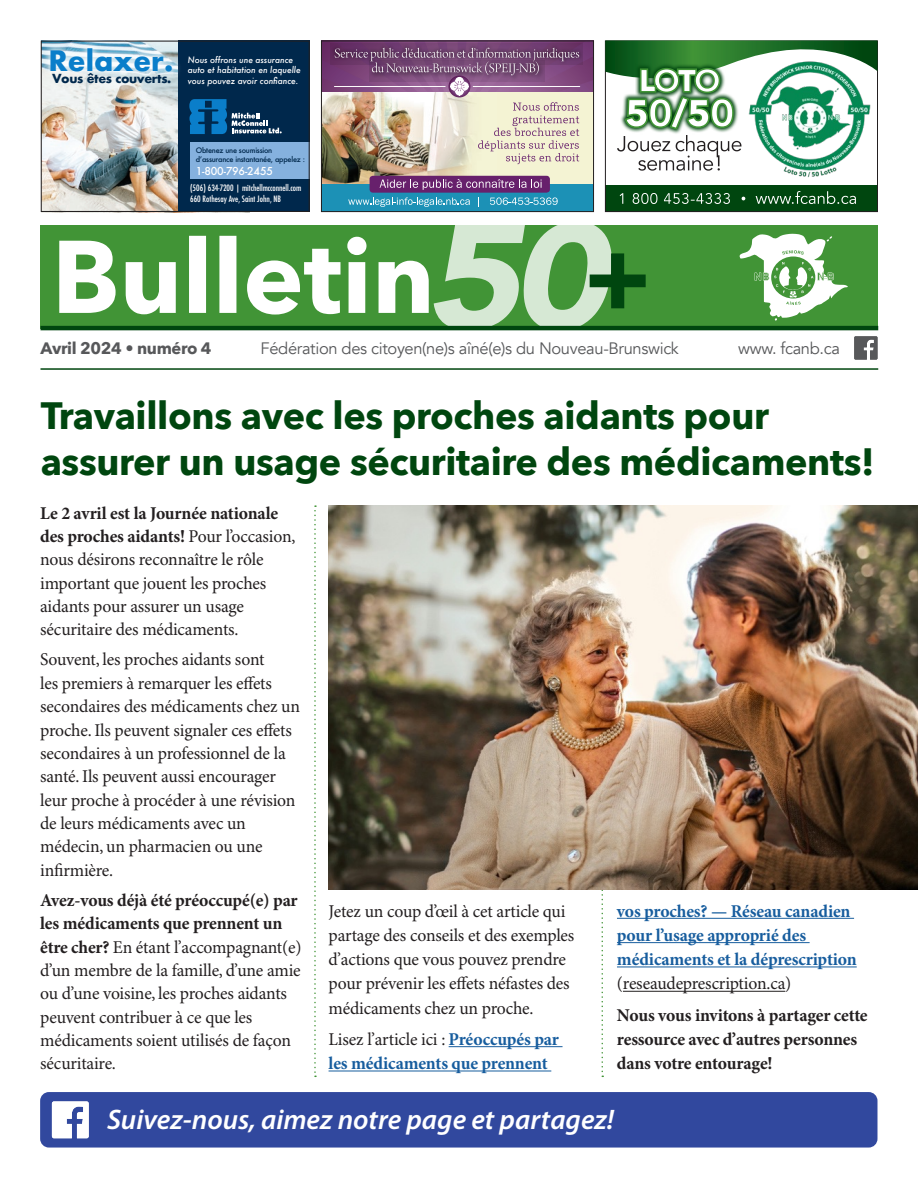
<style>
.page{position:relative;width:918px;height:1188px;background:#fff}
.page>*{position:absolute;margin:0;border:0;box-sizing:border-box;transform-origin:0 0}
.t1{font:700 38.1px/45.9px "Avenir Next";letter-spacing:-.01em;color:#00460f}
.t2{font:italic 600 28.35px "Myriad Pro";color:#fff}
.t3{font:700 27.45px "Futura";color:#0a7eca}
.t4{font:18px/23.4px "Minion Pro";letter-spacing:-.01em;color:#231f20}
.t5{font:700 18px/24.3px "Minion Pro";letter-spacing:-.01em;color:#175d9e}
.t6{font:700 18px/24.3px "Minion Pro";letter-spacing:-.015em;color:#231f20}
.t7{font:16.5px "Avenir";letter-spacing:-.02em;color:#57585a}
.t8{font:700 16.5px "Avenir Next";letter-spacing:-.02em;color:#57585a}
.t9{font:700 12.15px "Futura";letter-spacing:-.03em;color:#00284c}
.t10{font:500 10.65px "Futura";letter-spacing:-.01em;color:#fff}
.t11{font:italic 500 8.55px/10.4px "Futura";color:#fff}
.t12{font:500 condensed 8.55px/10.2px "Futura";color:#fff}
.t13{font:500 7.35px/8.9px "Futura";letter-spacing:-.03em;color:#00284c}
.s1{font-weight:700}
.s2{font-weight:400;color:#231f20}
</style>
<div class="page">
<div style="left:40px;top:225px;width:838px;height:103px;background:#419436"></div>
<hr style="left:40px;top:326px;width:838px;height:4px;background:#00460f">
<svg style="left:740px;top:234px;width:108px;height:87px"></svg>
<svg style="left:59px;top:225px;width:587px;height:101px"></svg>
<hr style="left:40px;top:368px;width:838px;height:2px;background:#00460f">
<svg style="left:854px;top:336px;width:23px;height:24px"></svg>
<img style="left:41px;top:41px;width:269px;height:171px">
<div style="left:40px;top:1092px;width:837px;height:56px;background:#31489e;border-radius:9px"></div>
<svg style="left:52px;top:1101px;width:37px;height:37px"></svg>
<div style="left:605px;top:185px;width:273px;height:27px;background:#00460f"></div>
<svg style="left:605px;top:40px;width:273px;height:164px"></svg>
<img style="left:323px;top:96px;width:174px;height:88px">
<div style="left:497px;top:64px;width:97px;height:127px;background:#f4f3d3"></div>
<div style="left:321px;top:184px;width:273px;height:28px;background:#1c91b6"></div>
<svg style="left:478px;top:102px;width:101px;height:62px"></svg>
<div style="left:370px;top:176px;width:180px;height:17px;background:#67206c;border-radius:3px"></div>
<svg style="left:380px;top:179px;width:162px;height:11px"></svg>
<svg style="left:348px;top:197px;width:122px;height:10px"></svg>
<svg style="left:490px;top:197px;width:68px;height:8px"></svg>
<div style="left:449px;top:76px;width:21px;height:21px;background:#692d69;border-radius:11px"></div>
<svg style="left:323px;top:43px;width:269px;height:53px;background:#875c84"></svg>
<hr style="left:334px;top:86px;width:111px;height:1px;background:#fff">
<hr style="left:473px;top:86px;width:107px;height:1px;background:#fff">
<div style="left:321px;top:41px;width:273px;height:171px;border:1px solid #231f20"></div>
<hr style="left:449px;top:1046px;width:114px;height:1px;background:#175d9e">
<hr style="left:329px;top:1071px;width:222px;height:1px;background:#175d9e">
<hr style="left:617px;top:918px;width:237px;height:1px;background:#175d9e">
<hr style="left:617px;top:942px;width:193px;height:1px;background:#175d9e">
<hr style="left:617px;top:967px;width:240px;height:1px;background:#175d9e">
<hr style="left:623px;top:991px;width:162px;height:1px;background:#231f20">
<svg style="left:314px;top:505px;width:2px;height:572px"></svg>
<svg style="left:602px;top:890px;width:1px;height:187px"></svg>
<img style="left:329px;top:505px;width:589px;height:385px">
<h3 class="t3" style="left:49px;top:41px;width:126px">Relaxer.</h3>
<p class="t9" style="left:52px;top:70px;width:121px">Vous êtes couverts.</p>
<p class="t11" style="left:188px;top:54px;width:114px">Nous offrons une assurance auto et habitation en laquelle vous pouvez avoir confiance.</p>
<p class="t13" style="left:196px;top:146px;width:111px">Obtenez une soumission dʼassurance instantanée, appelez :</p>
<p class="t10" style="left:196px;top:163px;width:79px">1-800-796-2455</p>
<p class="t12" style="left:190px;top:183px;width:113px">(506) 634-7200 | mitchellmcconnell.com<br>660 Rothesay Ave, Saint John, NB</p>
<p class="t8" style="left:40px;top:334px;width:173px">Avril 2024 • numéro 4</p>
<p class="t7" style="left:261px;top:339px;width:420px">Fédération des citoyen(ne)s aîné(e)s du Nouveau-Brunswick</p>
<p class="t7" style="left:738px;top:339px;width:103px">www. fcanb.ca</p>
<h1 class="t1" style="left:41px;top:392px;width:835px">Travaillons avec les proches aidants pour assurer un usage sécuritaire des médicaments!</h1>
<p class="t4" style="left:40px;top:502px;width:257px"><span class="s1">Le 2 avril est la Journée nationale des proches aidants!</span> Pour l’occasion, nous désirons reconnaître le rôle important que jouent les proches aidants pour assurer un usage sécuritaire des médicaments.</p>
<p class="t4" style="left:40px;top:649px;width:262px">Souvent, les proches aidants sont<br>les premiers à remarquer les effets secondaires des médicaments chez un proche. Ils peuvent signaler ces effets secondaires à un professionnel de la santé. Ils peuvent aussi encourager leur proche à procéder à une révision de leurs médicaments avec un médecin, un pharmacien ou une infirmière.</p>
<p class="t4" style="left:40px;top:889px;width:263px"><span class="s1">Avez-vous déjà été préoccupé(e) par les médicaments que prennent un être cher?</span> En étant l’accompagnant(e) d’un membre de la famille, d’une amie ou d’une voisine, les proches aidants peuvent contribuer à ce que les médicaments soient utilisés de façon sécuritaire.</p>
<p class="t4" style="left:329px;top:899px;width:247px;line-height:24.3px">Jetez un coup d’œil à cet article qui partage des conseils et des exemples d’actions que vous pouvez prendre pour prévenir les effets néfastes des médicaments chez un proche.</p>
<p class="t5" style="left:329px;top:1028px;width:232px"><span class="s2">Lisez l’article ici :</span> Préoccupés par les médicaments que prennent</p>
<p class="t5" style="left:617px;top:899px;width:241px">vos proches? — Réseau canadien pour l’usage approprié des médicaments et la déprescription</p>
<p class="t4" style="left:617px;top:973px;width:176px">(reseaudeprescription.ca)</p>
<p class="t6" style="left:617px;top:1003px;width:252px">Nous vous invitons à partager cette ressource avec d’autres personnes dans votre entourage!</p>
<h2 class="t2" style="left:107px;top:1104px;width:508px">Suivez-nous, aimez notre page et partagez!</h2>
</div>
